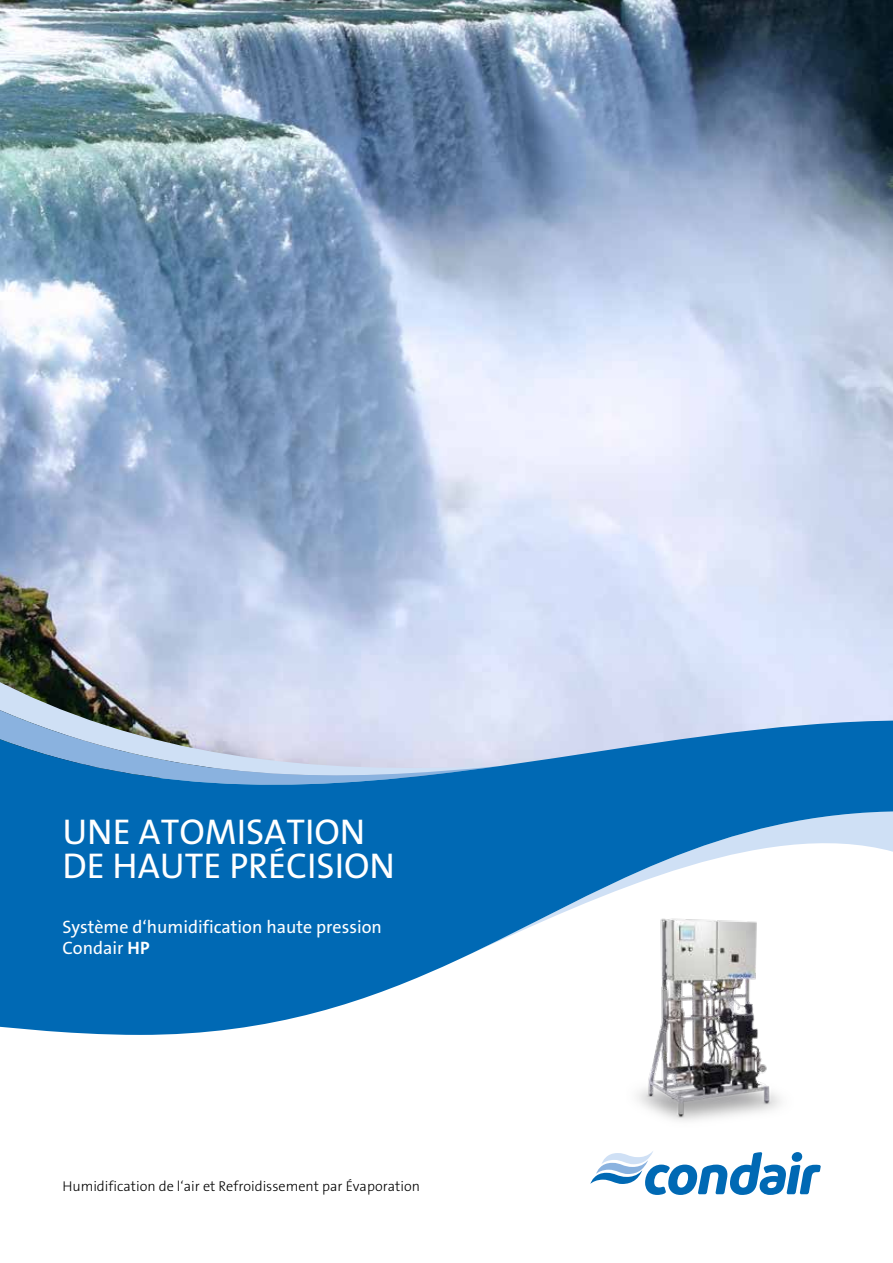
<style>
.page{position:relative;width:893px;height:1263px;background:#fff}
.page>*{position:absolute;margin:0;border:0;box-sizing:border-box;transform-origin:0 0}
.t1{font:36px/34px "The Sans B5 Plain";color:#fff}
.t2{font:18px/21px "The Sans B5 Plain";color:#fff}
.t3{font:300 14.25px "The Sans B3";color:#000}
.s1{font-family:"The Sans B W7";font-weight:700}
</style>
<div class="page">
<img style="left:0;top:0;width:893px;height:720px">
<svg style="left:0;top:675px;width:503px;height:45px;background:#b5bdcc"></svg>
<svg style="left:0;top:705px;width:500px;height:15px;background:#bdc4d5"></svg>
<svg style="left:0;top:720px;width:893px;height:315px;fill:#0069b4"></svg>
<img style="left:627px;top:898px;width:171px;height:223px">
<svg style="left:590px;top:1151px;width:231px;height:44px"></svg>
<h1 class="t1" style="left:62px;top:817px;width:334px">UNE ATOMISATION<br>DE HAUTE PRÉCISION</h1>
<p class="t2" style="left:62px;top:917px;width:321px">Système d‘humidification haute pression<br>Condair <span class="s1">HP</span></p>
<p class="t3" style="left:62px;top:1179px;width:359px">Humidification de l‘air et Refroidissement par Évaporation</p>
</div>
